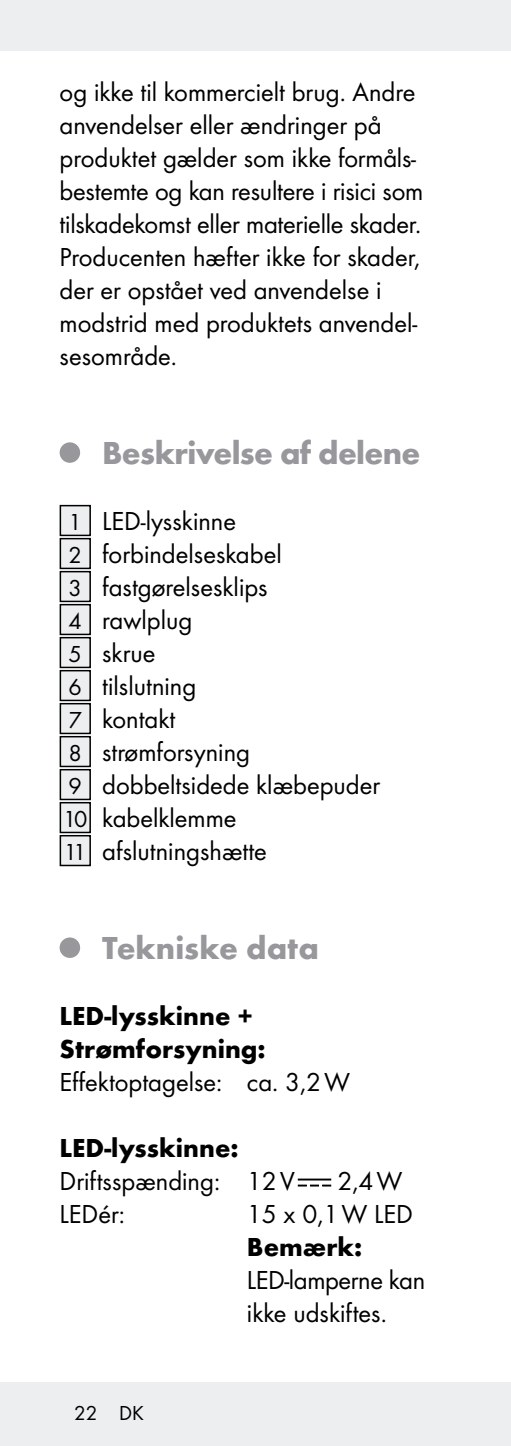
<style>
.page{position:relative;width:511px;height:1446px;background:#fff}
.page>*{position:absolute;margin:0;border:0;box-sizing:border-box;transform-origin:0 0}
.t1{font:700 33px "Futura";letter-spacing:-.02em;color:#97979c}
.t2{font:700 33px "Futura";color:#97979c}
.t3{font:27px/33px "Futura Boo";color:#000}
.t4{font:700 27px/33px "Futura";color:#000}
.t5{font:21px "Futura Boo";color:#000}
.s1{font-size:24px}
</style>
<div class="page">
<div style="left:0;top:1382px;width:510px;height:64px;background:#eceeef"></div>
<div style="left:0;top:0;width:510px;height:51px;background:#eceeef"></div>
<div style="left:60px;top:442px;width:20px;height:21px;background:#97979c;border-radius:50%"></div>
<div style="left:60px;top:506px;width:30px;height:29px;background:#eceeef"></div>
<div style="left:60px;top:505px;width:31px;height:31px;border:2px solid #000"></div>
<div style="left:60px;top:539px;width:30px;height:29px;background:#eceeef"></div>
<div style="left:60px;top:538px;width:31px;height:31px;border:2px solid #000"></div>
<div style="left:60px;top:572px;width:30px;height:29px;background:#eceeef"></div>
<div style="left:60px;top:571px;width:31px;height:31px;border:2px solid #000"></div>
<div style="left:60px;top:605px;width:30px;height:29px;background:#eceeef"></div>
<div style="left:60px;top:604px;width:31px;height:31px;border:2px solid #000"></div>
<div style="left:60px;top:638px;width:30px;height:29px;background:#eceeef"></div>
<div style="left:60px;top:637px;width:31px;height:31px;border:2px solid #000"></div>
<div style="left:60px;top:671px;width:30px;height:29px;background:#eceeef"></div>
<div style="left:60px;top:670px;width:31px;height:31px;border:2px solid #000"></div>
<div style="left:60px;top:704px;width:30px;height:29px;background:#eceeef"></div>
<div style="left:60px;top:703px;width:31px;height:31px;border:2px solid #000"></div>
<div style="left:60px;top:737px;width:30px;height:29px;background:#eceeef"></div>
<div style="left:60px;top:736px;width:31px;height:31px;border:2px solid #000"></div>
<div style="left:60px;top:770px;width:30px;height:29px;background:#eceeef"></div>
<div style="left:60px;top:769px;width:31px;height:31px;border:2px solid #000"></div>
<div style="left:60px;top:803px;width:30px;height:29px;background:#eceeef"></div>
<div style="left:60px;top:802px;width:31px;height:31px;border:2px solid #000"></div>
<div style="left:60px;top:836px;width:30px;height:29px;background:#eceeef"></div>
<div style="left:60px;top:835px;width:31px;height:31px;border:2px solid #000"></div>
<div style="left:60px;top:937px;width:20px;height:21px;background:#97979c;border-radius:50%"></div>
<svg style="left:298px;top:1185px;width:32px;height:1px"></svg>
<div style="left:298px;top:1179px;width:32px;height:1px;border:1px solid #000"></div>
<p class="t3" style="left:60px;top:75px;width:365px">og ikke til kommercielt brug. Andre anvendelser eller ændringer på produktet gælder som ikke formåls&shy;bestemte og kan resultere i risici som tilskadekomst eller materielle skader.<br>Producenten hæfter ikke for skader, der er opstået ved anvendelse i modstrid med produktets anvendel&shy;sesområde.</p>
<p class="t1" style="left:102px;top:433px;width:319px">Beskrivelse af delene</p>
<p class="t3" style="left:63px;top:504px;width:318px"><span class="s1">1</span> LED-lysskinne<br><span class="s1">2</span> forbindelseskabel<br><span class="s1">3</span> fastgørelsesklips<br><span class="s1">4</span> rawlplug<br><span class="s1">5</span> skrue<br><span class="s1">6</span> tilslutning<br><span class="s1">7</span> kontakt<br><span class="s1">8</span> strømforsyning<br><span class="s1">9</span> dobbeltsidede klæbepuder<br><span class="s1">10</span> kabelklemme<br><span class="s1">11</span> afslutningshætte</p>
<p class="t2" style="left:102px;top:928px;width:218px">Tekniske data</p>
<p class="t4" style="left:60px;top:999px;width:207px">LED-lysskinne +<br>Strømforsyning:</p>
<p class="t3" style="left:60px;top:1065px;width:292px">Effektoptagelse: ca. 3,2W</p>
<p class="t4" style="left:60px;top:1131px;width:180px">LED-lysskinne:</p>
<p class="t3" style="left:60px;top:1164px;width:236px">Driftsspænding: 12V</p>
<p class="t3" style="left:337px;top:1164px;width:66px">2,4W</p>
<p class="t3" style="left:60px;top:1197px;width:67px">LEDér:</p>
<p class="t3" style="left:247px;top:1197px;width:167px">15 x 0,1W LED</p>
<p class="t4" style="left:247px;top:1230px;width:117px">Bemærk:</p>
<p class="t3" style="left:247px;top:1263px;width:180px">LED-lamperne kan ikke udskiftes.</p>
<p class="t5" style="left:74px;top:1400px;width:71px">22 DK</p>
</div>
